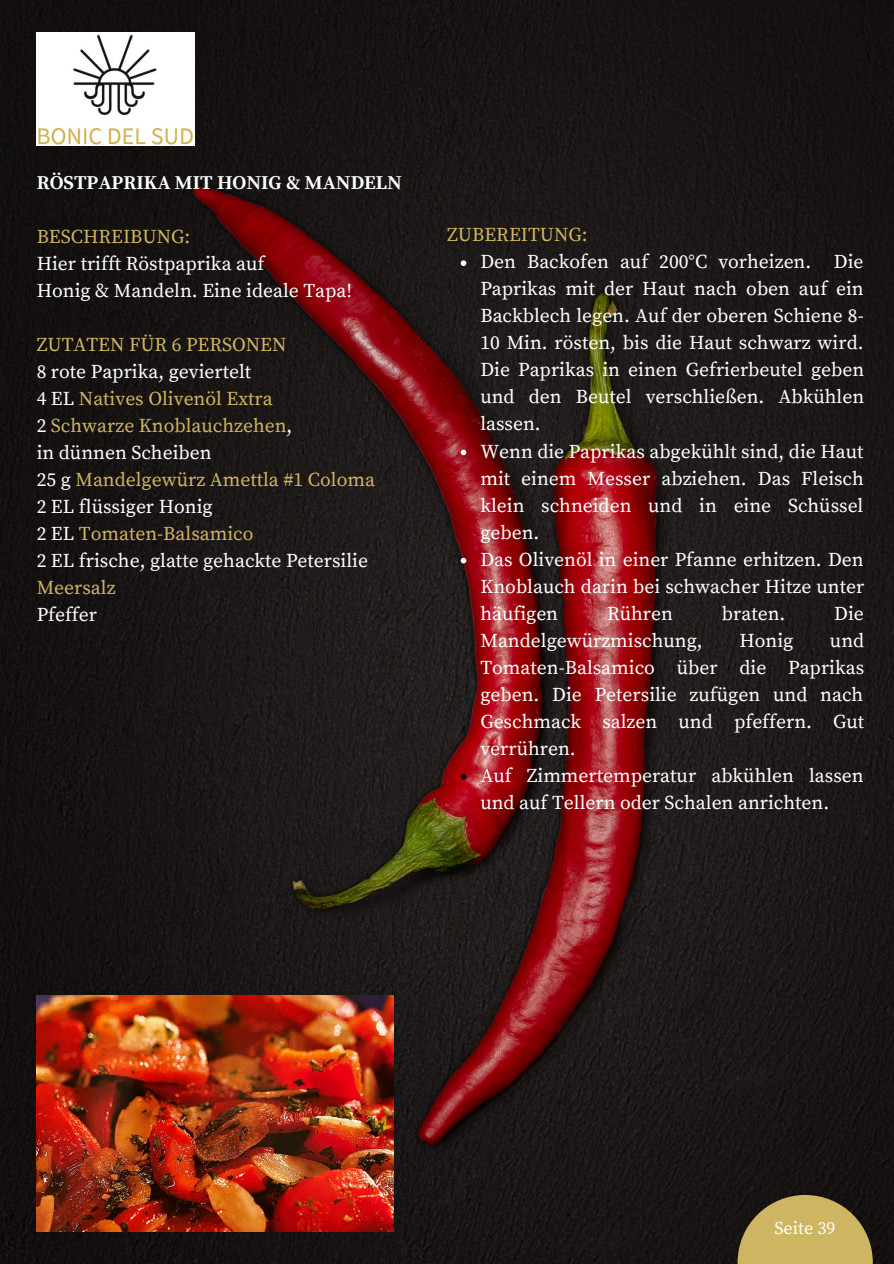
<style>
.page{position:relative;width:894px;height:1264px;background:#fff}
.page>*{position:absolute;margin:0;border:0;box-sizing:border-box;transform-origin:0 0}
.t1{font:19.5px/27px "Source Serif Pro";color:#fff}
.t2{font:19.5px "Source Serif Pro";color:#ceb561}
.t3{font:700 19.5px "Source Serif Pro";color:#fff}
.t4{font:18px "Source Serif Pro";color:#fff}
.s1{color:#ceb561}
</style>
<div class="page">
<img style="left:0;top:0;width:893px;height:1263px">
<img style="left:37px;top:33px;width:157px;height:112px">
<svg style="left:460px;top:260px;width:6px;height:6px"></svg>
<svg style="left:460px;top:449px;width:6px;height:6px"></svg>
<svg style="left:460px;top:558px;width:6px;height:5px"></svg>
<svg style="left:460px;top:774px;width:6px;height:5px"></svg>
<img style="left:37px;top:995px;width:357px;height:236px">
<svg style="left:737px;top:1194px;width:135px;height:69px;background:#a4904f"></svg>
<p class="t3" style="left:37px;top:171px;width:367px">RÖSTPAPRIKA MIT HONIG &amp; MANDELN</p>
<p class="t2" style="left:37px;top:225px;width:155px">BESCHREIBUNG:</p>
<p class="t1" style="left:37px;top:250px;width:317px">Hier trifft Röstpaprika auf<br>Honig &amp; Mandeln. Eine ideale Tapa!</p>
<p class="t2" style="left:37px;top:333px;width:251px">ZUTATEN FÜR 6 PERSONEN</p>
<p class="t1" style="left:37px;top:358px;width:340px">8 rote Paprika, geviertelt<br>4 EL <span class="s1">Natives Olivenöl Extra<br></span>2 <span class="s1">Schwarze Knoblauchzehen</span>,<br>in dünnen Scheiben<br>25 g <span class="s1">Mandelgewürz Amettla #1 Coloma<br></span>2 EL flüssiger Honig<br>2 EL <span class="s1">Tomaten-Balsamico<br></span>2 EL frische, glatte gehackte Petersilie</p>
<p class="t2" style="left:37px;top:576px;width:80px">Meersalz</p>
<p class="t1" style="left:37px;top:602px;width:62px">Pfeffer</p>
<p class="t2" style="left:447px;top:223px;width:142px">ZUBEREITUNG:</p>
<p class="t1" style="left:480px;top:249px;width:385px">Den Backofen auf 200°C vorheizen. Die Paprikas mit der Haut nach oben auf ein Backblech legen. Auf der oberen Schiene 8- 10 Min. rösten, bis die Haut schwarz wird.<br>Die Paprikas in einen Gefrierbeutel geben und den Beutel verschließen. Abkühlen lassen.<br>Wenn die Paprikas abgekühlt sind, die Haut mit einem Messer abziehen. Das Fleisch klein schneiden und in eine Schüssel geben.<br>Das Olivenöl in einer Pfanne erhitzen. Den Knoblauch darin bei schwacher Hitze unter häufigen</p>
<p class="t1" style="left:607px;top:600px;width:67px">Rühren</p>
<p class="t1" style="left:721px;top:600px;width:65px">braten.</p>
<p class="t1" style="left:834px;top:600px;width:31px">Die</p>
<p class="t1" style="left:480px;top:627px;width:224px">Mandelgewürzmischung,</p>
<p class="t1" style="left:739px;top:627px;width:55px">Honig</p>
<p class="t1" style="left:480px;top:627px;width:385px;text-indent:349px">und<br>Tomaten-Balsamico über die Paprikas geben. Die Petersilie zufügen und nach<br>Geschmack salzen und pfeffern. Gut verrühren.<br>Auf Zimmertemperatur abkühlen lassen und auf Tellern oder Schalen anrichten.</p>
<p class="t4" style="left:774px;top:1216px;width:63px">Seite 39</p>
</div>
